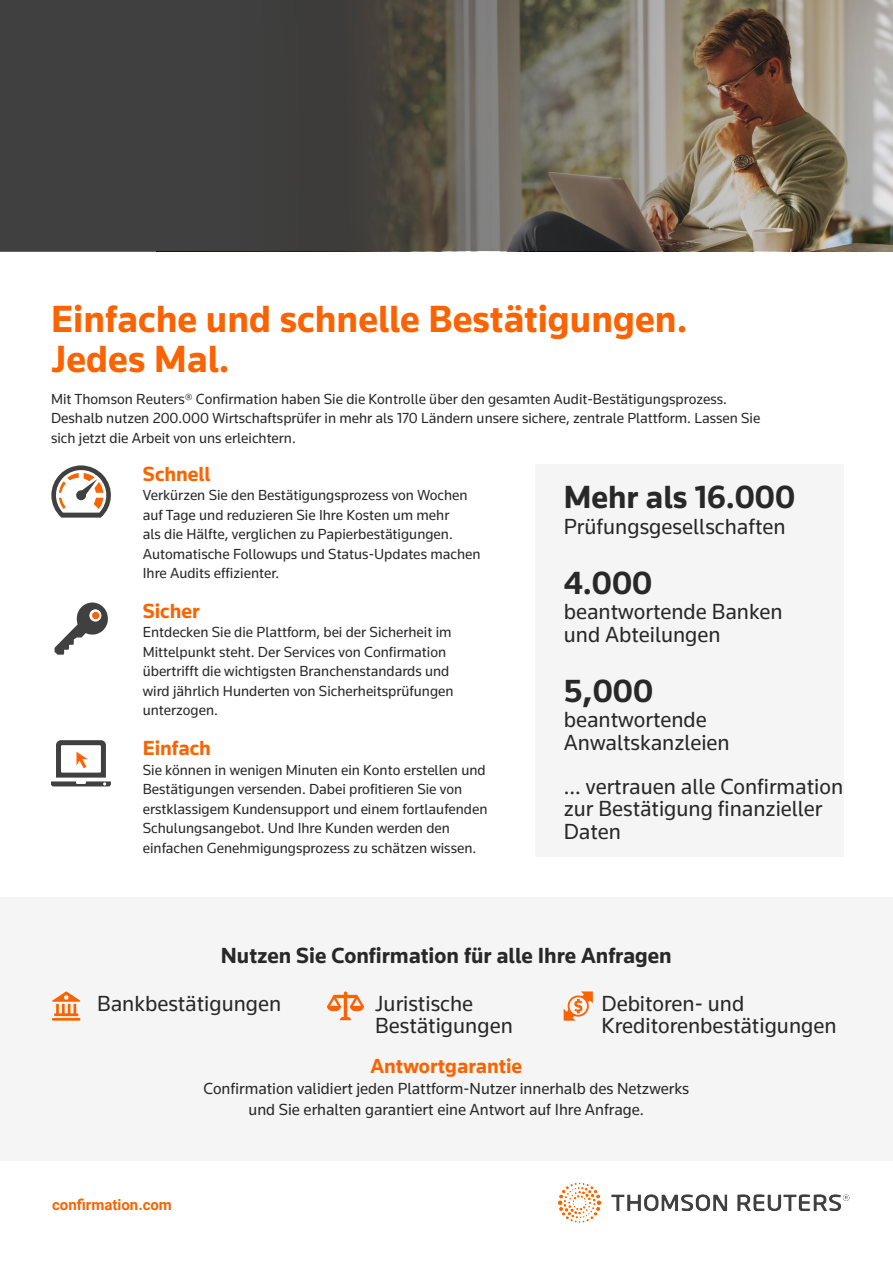
<style>
.page{position:relative;width:893px;height:1263px;background:#fff}
.page>*{position:absolute;margin:0;border:0;box-sizing:border-box;transform-origin:0 0}
.MAIN_HEADING{font:700 39px "Knowledge 2017";color:#fa6300}
.MAIN_HEADING-2{font:700 33px "Knowledge 2017";color:#282828}
.STAT_SUB_TEXT{font:22.5px/22.5px "Knowledge 2017";color:#282828}
.MAIN_HEADING-3{font:22.5px/22.5px "Knowledge 2017";color:#282828}
.STAT_SUB_TEXT-2{font:700 22.5px "Knowledge 2017";color:#282828}
.BODY{font:700 21px "Knowledge 2017";color:#fa6400}
.BODY-2{font:16.5px/21px "Knowledge 2017";color:#282828;text-align:center}
.BODY-3{font:15px/19.5px "Knowledge 2017";color:#282828}
.t1{font:700 15px "Roboto";color:#fa6300}
</style>
<div class="page">
<img style="left:558px;top:1182px;width:292px;height:41px">
<div style="left:0;top:897px;width:893px;height:264px;background:#f5f5f5"></div>
<svg style="left:0;top:0;width:893px;height:251px;background:#615c54"></svg>
<div style="left:535px;top:464px;width:309px;height:393px;background:#f5f5f5"></div>
<svg style="left:51px;top:465px;width:60px;height:53px"></svg>
<svg style="left:55px;top:602px;width:53px;height:53px"></svg>
<svg style="left:51px;top:740px;width:60px;height:46px"></svg>
<hr style="left:52px;top:1018px;width:28px;height:3px;background:#fa6300">
<svg style="left:52px;top:991px;width:28px;height:25px"></svg>
<hr style="left:344px;top:991px;width:3px;height:29px;background:#fa6300;border-radius:2px">
<svg style="left:340px;top:1017px;width:11px;height:3px"></svg>
<hr style="left:333px;top:995px;width:25px;height:3px;background:#fa6300;border-radius:2px">
<svg style="left:327px;top:995px;width:14px;height:16px"></svg>
<svg style="left:350px;top:995px;width:14px;height:16px"></svg>
<svg style="left:564px;top:991px;width:29px;height:30px"></svg>
<p class="MAIN_HEADING" style="left:51px;top:294px;width:638px">Einfache und schnelle Bestätigungen.</p>
<p class="MAIN_HEADING" style="left:51px;top:335px;width:180px">Jedes Mal.</p>
<p class="BODY-3" style="left:51px;top:389px;width:711px">Mit Thomson Reuters® Confirmation haben Sie die Kontrolle über den gesamten Audit-Bestätigungsprozess.<br>Deshalb nutzen 200.000 Wirtschaftsprüfer in mehr als 170 Ländern unsere sichere, zentrale Plattform. Lassen Sie sich jetzt die Arbeit von uns erleichtern.</p>
<p class="BODY" style="left:143px;top:461px;width:69px">Schnell</p>
<p class="BODY-3" style="left:143px;top:485px;width:339px">Verkürzen Sie den Bestätigungsprozess von Wochen auf Tage und reduzieren Sie Ihre Kosten um mehr<br>als die Hälfte, verglichen zu Papierbestätigungen.<br>Automatische Followups und Status-Updates machen Ihre Audits effizienter.</p>
<p class="BODY" style="left:143px;top:598px;width:58px">Sicher</p>
<p class="BODY-3" style="left:143px;top:622px;width:312px">Entdecken Sie die Plattform, bei der Sicherheit im Mittelpunkt steht. Der Services von Confirmation übertrifft die wichtigsten Branchenstandards und wird jährlich Hunderten von Sicherheitsprüfungen unterzogen.</p>
<p class="BODY" style="left:143px;top:735px;width:70px">Einfach</p>
<p class="BODY-3" style="left:143px;top:760px;width:346px">Sie können in wenigen Minuten ein Konto erstellen und Bestätigungen versenden. Dabei profitieren Sie von erstklassigem Kundensupport und einem fortlaufenden Schulungsangebot. Und Ihre Kunden werden den einfachen Genehmigungsprozess zu schätzen wissen.</p>
<p class="MAIN_HEADING-2" style="left:564px;top:477px;width:233px">Mehr als 16.000</p>
<p class="STAT_SUB_TEXT" style="left:564px;top:514px;width:223px">Prüfungsgesellschaften</p>
<p class="MAIN_HEADING-2" style="left:564px;top:562px;width:90px">4.000</p>
<p class="STAT_SUB_TEXT" style="left:564px;top:600px;width:220px">beantwortende Banken</p>
<p class="STAT_SUB_TEXT" style="left:564px;top:622px;width:158px">und Abteilungen</p>
<p class="MAIN_HEADING-2" style="left:564px;top:670px;width:91px">5,000</p>
<p class="STAT_SUB_TEXT" style="left:564px;top:708px;width:167px">beantwortende<br>Anwaltskanzleien</p>
<p class="STAT_SUB_TEXT" style="left:564px;top:774px;width:281px">... vertrauen alle Confirmation zur Bestätigung finanzieller<br>Daten</p>
<p class="STAT_SUB_TEXT-2" style="left:221px;top:942px;width:452px">Nutzen Sie Confirmation für alle Ihre Anfragen</p>
<p class="MAIN_HEADING-3" style="left:375px;top:991px;width:100px">Juristische</p>
<p class="MAIN_HEADING-3" style="left:375px;top:1014px;width:139px">Bestätigungen</p>
<p class="MAIN_HEADING-3" style="left:97px;top:991px;width:186px">Bankbestätigungen</p>
<p class="MAIN_HEADING-3" style="left:601px;top:991px;width:236px">Debitoren- und<br>Kreditorenbestätigungen</p>
<p class="t1" style="left:52px;top:1194px;width:121px">confirmation.com</p>
<p class="BODY" style="left:370px;top:1052px;width:153px">Antwortgarantie</p>
<p class="BODY-2" style="left:203px;top:1077px;width:487px">Confirmation validiert jeden Plattform-Nutzer innerhalb des Netzwerks und Sie erhalten garantiert eine Antwort auf Ihre Anfrage.</p>
</div>
